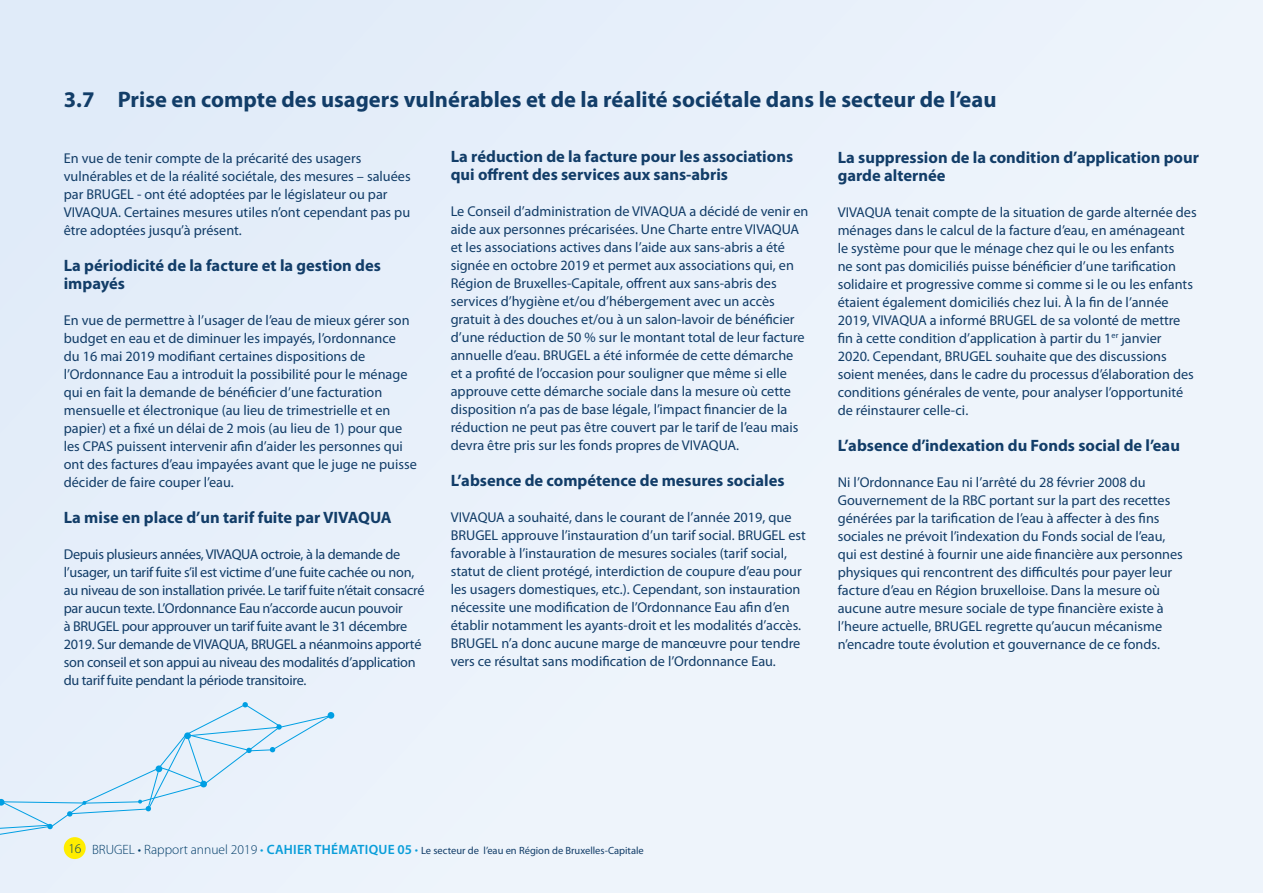
<style>
.page{position:relative;width:1263px;height:893px;background:#eff5fc}
.page>*{position:absolute;margin:0;border:0;box-sizing:border-box;transform-origin:0 0}
.t1{font:700 22.5px "Myriad Pro";color:#123d68}
.t2{font:700 16.5px/18px "Myriad Pro";color:#123d68}
.t3{font:14.25px/18px "Myriad Pro";color:#123d68}
.t4{font:14.25px/18px "Myriad Pro";letter-spacing:-.02em;color:#123d68}
.t5{font:10.5px "Myriad Pro";color:#123d68}
.s1{font-weight:300;font-size:13.5px;color:#003c68}
.s2{font-weight:300;font-size:13.5px;color:#089dd9}
.s3{font-weight:600;font-size:13.5px;color:#089dd9}
</style>
<div class="page">
<svg style="left:0;top:702px;width:335px;height:158px"></svg>
<div style="left:64px;top:837px;width:22px;height:22px;background:#ffed00;border-radius:50%"></div>
<h1 class="t1" style="left:64px;top:87px;width:934px">3.7 Prise en compte des usagers vulnérables et de la réalité sociétale dans le secteur de l’eau</h1>
<p class="t3" style="left:64px;top:149px;width:348px">En vue de tenir compte de la précarité des usagers vulnérables et de la réalité sociétale, des mesures – saluées par BRUGEL - ont été adoptées par le législateur ou par VIVAQUA. Certaines mesures utiles n’ont cependant pas pu être adoptées jusqu’à présent.</p>
<p class="t2" style="left:64px;top:257px;width:319px">La périodicité de la facture et la gestion des impayés</p>
<p class="t3" style="left:64px;top:311px;width:354px">En vue de permettre à l’usager de l’eau de mieux gérer son budget en eau et de diminuer les impayés, l’ordonnance<br>du 16 mai 2019 modifiant certaines dispositions de l’Ordonnance Eau a introduit la possibilité pour le ménage qui en fait la demande de bénéficier d’une facturation mensuelle et électronique (au lieu de trimestrielle et en papier) et a fixé un délai de 2 mois (au lieu de 1) pour que les CPAS puissent intervenir afin d’aider les personnes qui ont des factures d’eau impayées avant que le juge ne puisse décider de faire couper l’eau.</p>
<p class="t2" style="left:64px;top:509px;width:329px">La mise en place d’un tarif fuite par VIVAQUA</p>
<p class="t4" style="left:64px;top:545px;width:362px">Depuis plusieurs années, VIVAQUA octroie, à la demande de l’usager, un tarif fuite s’il est victime d’une fuite cachée ou non, au niveau de son installation privée. Le tarif fuite n’était consacré par aucun texte. L’Ordonnance Eau n’accorde aucun pouvoir<br>à BRUGEL pour approuver un tarif fuite avant le 31 décembre 2019. Sur demande de VIVAQUA, BRUGEL a néanmoins apporté son conseil et son appui au niveau des modalités d’application du tarif fuite pendant la période transitoire.</p>
<p class="t2" style="left:451px;top:147px;width:344px">La réduction de la facture pour les associations qui offrent des services aux sans-abris</p>
<p class="t3" style="left:451px;top:202px;width:359px">Le Conseil d’administration de VIVAQUA a décidé de venir en aide aux personnes précarisées. Une Charte entre VIVAQUA et les associations actives dans l’aide aux sans-abris a été signée en octobre 2019 et permet aux associations qui, en Région de Bruxelles-Capitale, offrent aux sans-abris des services d’hygiène et/ou d’hébergement avec un accès gratuit à des douches et/ou à un salon-lavoir de bénéficier d’une réduction de 50 % sur le montant total de leur facture annuelle d’eau. BRUGEL a été informée de cette démarche et a profité de l’occasion pour souligner que même si elle approuve cette démarche sociale dans la mesure où cette disposition n’a pas de base légale, l’impact financier de la réduction ne peut pas être couvert par le tarif de l’eau mais devra être pris sur les fonds propres de VIVAQUA.</p>
<p class="t2" style="left:451px;top:471px;width:335px">L’absence de compétence de mesures sociales</p>
<p class="t3" style="left:451px;top:508px;width:357px">VIVAQUA a souhaité, dans le courant de l’année 2019, que BRUGEL approuve l’instauration d’un tarif social. BRUGEL est favorable à l’instauration de mesures sociales (tarif social, statut de client protégé, interdiction de coupure d’eau pour les usagers domestiques, etc.). Cependant, son instauration nécessite une modification de l’Ordonnance Eau afin d’en établir notamment les ayants-droit et les modalités d’accès.<br>BRUGEL n’a donc aucune marge de manœuvre pour tendre vers ce résultat sans modification de l’Ordonnance Eau.</p>
<p class="t2" style="left:838px;top:148px;width:363px">La suppression de la condition d’application pour garde alternée</p>
<p class="t3" style="left:838px;top:203px;width:360px">VIVAQUA tenait compte de la situation de garde alternée des ménages dans le calcul de la facture d’eau, en aménageant le système pour que le ménage chez qui le ou les enfants<br>ne sont pas domiciliés puisse bénéficier d’une tarification solidaire et progressive comme si comme si le ou les enfants étaient également domiciliés chez lui. À la fin de l’année 2019, VIVAQUA a informé BRUGEL de sa volonté de mettre fin à cette condition d’application à partir du 1<sup>er</sup> janvier 2020. Cependant, BRUGEL souhaite que des discussions soient menées, dans le cadre du processus d’élaboration des conditions générales de vente, pour analyser l’opportunité de réinstaurer celle-ci.</p>
<p class="t2" style="left:838px;top:436px;width:344px">L’absence d’indexation du Fonds social de l’eau</p>
<p class="t3" style="left:838px;top:473px;width:347px">Ni l’Ordonnance Eau ni l’arrêté du 28 février 2008 du Gouvernement de la RBC portant sur la part des recettes générées par la tarification de l’eau à affecter à des fins sociales ne prévoit l’indexation du Fonds social de l’eau, qui est destiné à fournir une aide financière aux personnes physiques qui rencontrent des difficultés pour payer leur facture d’eau en Région bruxelloise. Dans la mesure où aucune autre mesure sociale de type financière existe à l’heure actuelle, BRUGEL regrette qu’aucun mécanisme n’encadre toute évolution et gouvernance de ce fonds.</p>
<p class="t5" style="left:68px;top:844px;width:577px"><span class="s1">16 BRUGEL • Rapport annuel 2019</span> <span class="s2">•</span> <span class="s3">CAHIER THÉMATIQUE 05</span> <span class="s2">•</span> Le secteur de l’eau en Région de Bruxelles-Capitale</p>
</div>
